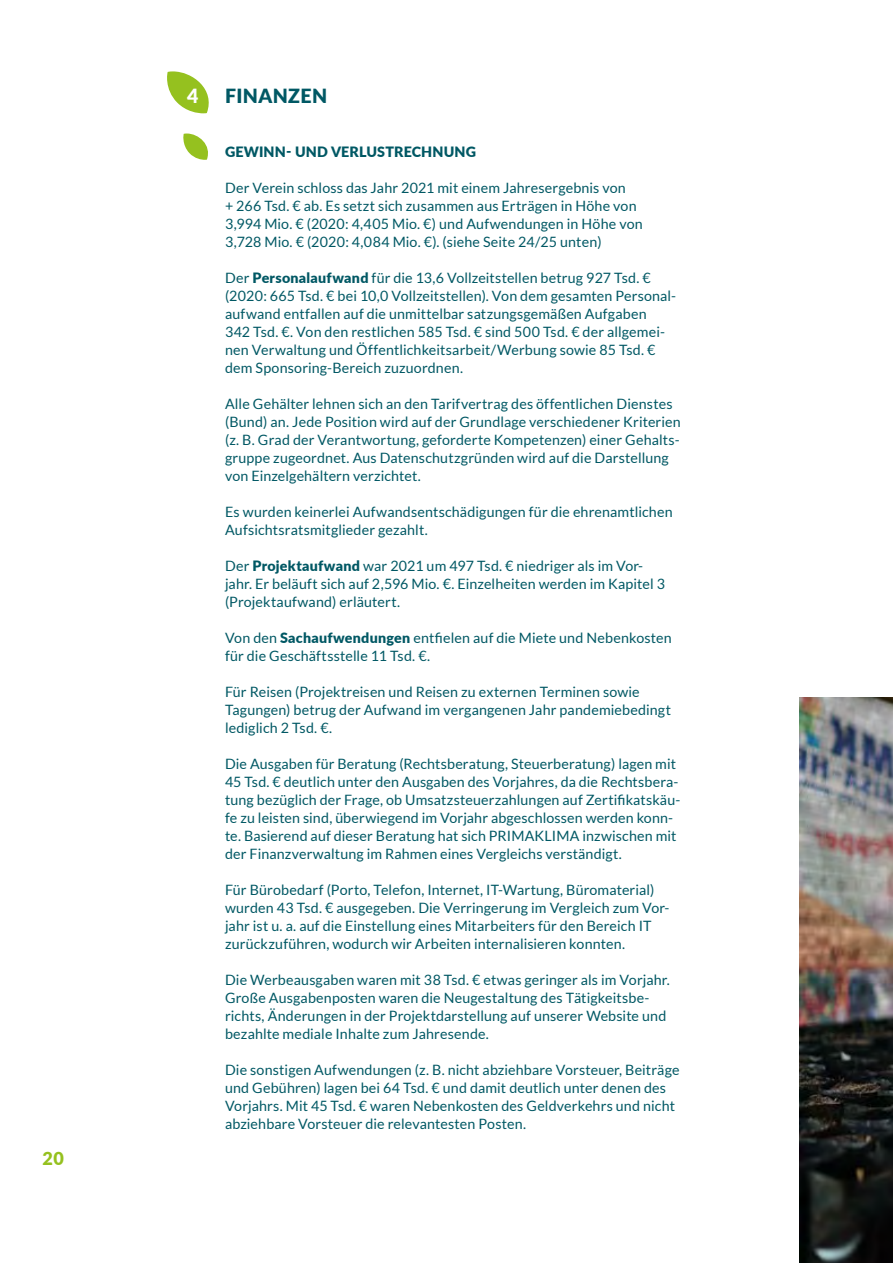
<style>
.page{position:relative;width:893px;height:1263px;background:#fff}
.page>*{position:absolute;margin:0;border:0;box-sizing:border-box;transform-origin:0 0}
.t1{font:900 19.5px "Lato";letter-spacing:.02em;color:#005864}
.t2{font:900 19.5px "Lato";color:#fff}
.t3{font:900 18px "Lato";color:#95c11f}
.t4{font:14.25px/18px "Lato";letter-spacing:.01em;color:#005864}
.t5{font:900 14.25px "Lato";letter-spacing:.01em;color:#005864}
.s1{font-weight:900}
</style>
<div class="page">
<img style="left:799px;top:697px;width:94px;height:566px">
<svg style="left:167px;top:71px;width:42px;height:42px"></svg>
<svg style="left:183px;top:134px;width:25px;height:26px"></svg>
<p class="t3" style="left:43px;top:1145px;width:23px">20</p>
<h1 class="t2" style="left:187px;top:81px;width:13px">4</h1>
<h1 class="t1" style="left:225px;top:81px;width:104px">FINANZEN</h1>
<p class="t5" style="left:225px;top:141px;width:252px">GEWINN- UND VERLUSTRECHNUNG</p>
<p class="t4" style="left:225px;top:179px;width:419px">Der Verein schloss das Jahr 2021 mit einem Jahresergebnis von<br>+ 266 Tsd. € ab. Es setzt sich zusammen aus Erträgen in Höhe von 3,994 Mio. € (2020: 4,405 Mio. €) und Aufwendungen in Höhe von 3,728 Mio. € (2020: 4,084 Mio. €). (siehe Seite 24/25 unten)</p>
<p class="t4" style="left:225px;top:269px;width:453px">Der <span class="s1">Personalaufwand</span> für die 13,6 Vollzeitstellen betrug 927 Tsd. € (2020: 665 Tsd. € bei 10,0 Vollzeitstellen). Von dem gesamten Personal&shy;aufwand entfallen auf die unmittelbar satzungsgemäßen Aufgaben<br>342 Tsd. €. Von den restlichen 585 Tsd. € sind 500 Tsd. € der allgemei&shy;nen Verwaltung und Öffentlichkeitsarbeit/Werbung sowie 85 Tsd. € dem Sponsoring-Bereich zuzuordnen.</p>
<p class="t4" style="left:225px;top:395px;width:457px">Alle Gehälter lehnen sich an den Tarifvertrag des öffentlichen Dienstes (Bund) an. Jede Position wird auf der Grundlage verschiedener Kriterien (z. B. Grad der Verantwortung, geforderte Kompetenzen) einer Gehalts&shy;gruppe zugeordnet. Aus Datenschutzgründen wird auf die Darstellung von Einzelgehältern verzichtet.</p>
<p class="t4" style="left:225px;top:503px;width:449px">Es wurden keinerlei Aufwandsentschädigungen für die ehrenamtlichen<br>Aufsichtsratsmitglieder gezahlt.</p>
<p class="t4" style="left:225px;top:557px;width:442px">Der <span class="s1">Projektaufwand</span> war 2021 um 497 Tsd. € niedriger als im Vor&shy;jahr. Er beläuft sich auf 2,596 Mio. €. Einzelheiten werden im Kapitel 3 (Projektaufwand) erläutert.</p>
<p class="t4" style="left:225px;top:629px;width:448px">Von den <span class="s1">Sachaufwendungen</span> entfielen auf die Miete und Nebenkosten für die Geschäftsstelle 11 Tsd. €.</p>
<p class="t4" style="left:225px;top:683px;width:448px">Für Reisen (Projektreisen und Reisen zu externen Terminen sowie<br>Tagungen) betrug der Aufwand im vergangenen Jahr pandemiebedingt lediglich 2 Tsd. €.</p>
<p class="t4" style="left:225px;top:755px;width:457px">Die Ausgaben für Beratung (Rechtsberatung, Steuerberatung) lagen mit 45 Tsd. € deutlich unter den Ausgaben des Vorjahres, da die Rechtsbera&shy;tung bezüglich der Frage, ob Umsatzsteuerzahlungen auf Zertifikatskäu&shy;fe zu leisten sind, überwiegend im Vorjahr abgeschlossen werden konn&shy;te. Basierend auf dieser Beratung hat sich PRIMAKLIMA inzwischen mit der Finanzverwaltung im Rahmen eines Vergleichs verständigt.</p>
<p class="t4" style="left:225px;top:881px;width:446px">Für Bürobedarf (Porto, Telefon, Internet, IT-Wartung, Büromaterial) wurden 43 Tsd. € ausgegeben. Die Verringerung im Vergleich zum Vor&shy;jahr ist u. a. auf die Einstellung eines Mitarbeiters für den Bereich IT zurückzuführen, wodurch wir Arbeiten internalisieren konnten.</p>
<p class="t4" style="left:225px;top:971px;width:446px">Die Werbeausgaben waren mit 38 Tsd. € etwas geringer als im Vorjahr.<br>Große Ausgabenposten waren die Neugestaltung des Tätigkeitsbe&shy;richts, Änderungen in der Projektdarstellung auf unserer Website und bezahlte mediale Inhalte zum Jahresende.</p>
<p class="t4" style="left:225px;top:1061px;width:456px">Die sonstigen Aufwendungen (z. B. nicht abziehbare Vorsteuer, Beiträge und Gebühren) lagen bei 64 Tsd. € und damit deutlich unter denen des Vorjahrs. Mit 45 Tsd. € waren Nebenkosten des Geldverkehrs und nicht abziehbare Vorsteuer die relevantesten Posten.</p>
</div>
